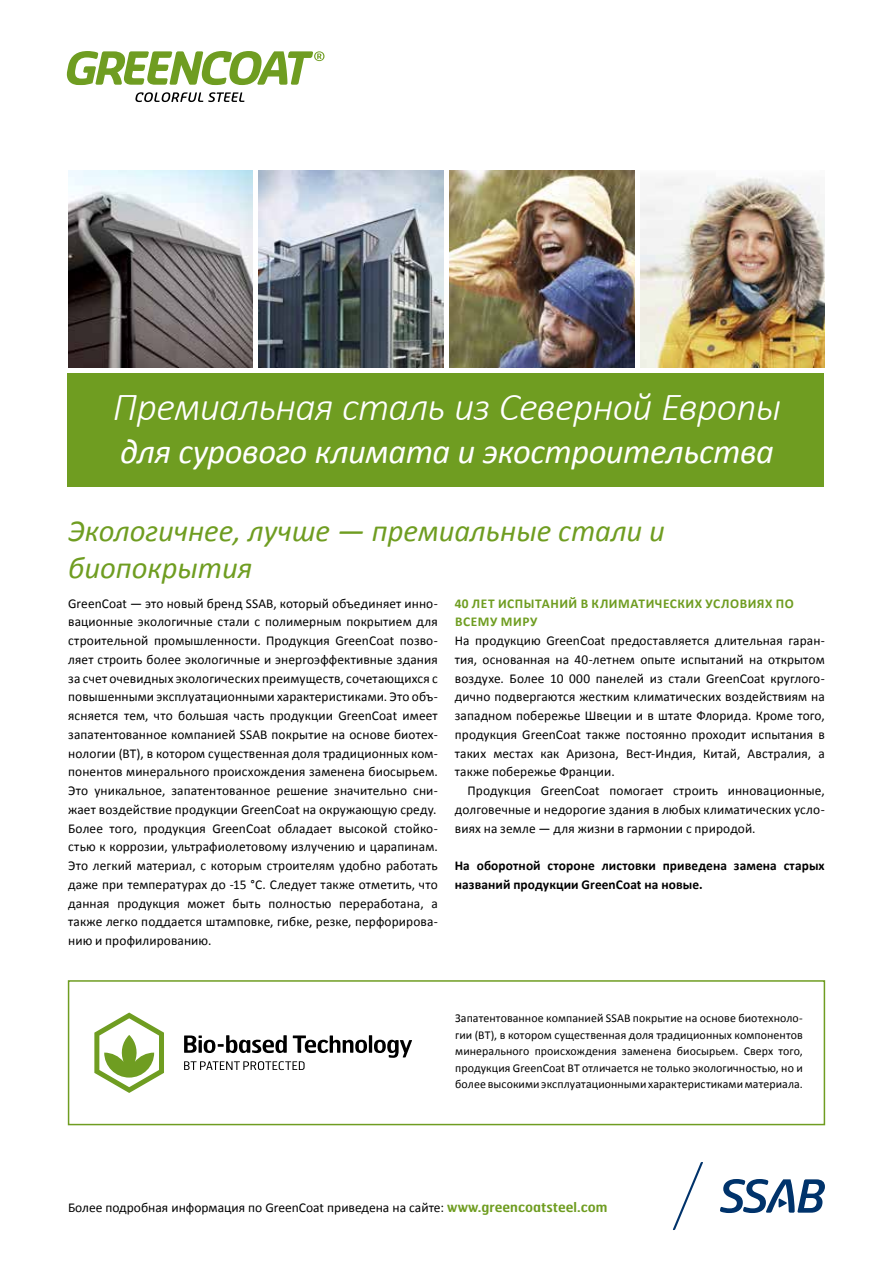
<style>
.page{position:relative;width:893px;height:1263px;background:#fff}
.page>*{position:absolute;margin:0;border:0;box-sizing:border-box;transform-origin:0 0}
.t1{font:italic 300 39.9px "Calibri";letter-spacing:-.02em;color:#fff}
.t2{font:italic 34.5px "Calibri";letter-spacing:-.01em;color:#fff}
.t3{font:italic 30.6px/36.8px "Calibri";color:#6f9d21}
.t4{font:13.5px/18.8px "Calibri";letter-spacing:.005em;color:#000;text-align:justify}
.t5{font:700 13.5px/18.8px "Calibri";letter-spacing:.01em;color:#000}
.t6{font:700 13.5px/18.8px "Calibri";letter-spacing:.04em;color:#6f9d21}
.t7{font:12px/16.5px "Calibri";letter-spacing:.01em;color:#000;text-align:justify}
.s1{font-family:"Hermes FB";font-weight:600;color:#6f9d21}
</style>
<div class="page">
<svg style="left:720px;top:1179px;width:105px;height:34px"></svg>
<svg style="left:673px;top:1162px;width:30px;height:68px"></svg>
<svg style="left:67px;top:51px;width:257px;height:34px"></svg>
<svg style="left:135px;top:92px;width:109px;height:10px"></svg>
<svg style="left:94px;top:1012px;width:70px;height:81px"></svg>
<svg style="left:184px;top:1035px;width:103px;height:18px"></svg>
<svg style="left:293px;top:1035px;width:74px;height:18px"></svg>
<hr style="left:369px;top:1035px;width:3px;height:18px;background:#000">
<svg style="left:374px;top:1040px;width:38px;height:18px"></svg>
<svg style="left:184px;top:1061px;width:121px;height:9px"></svg>
<div style="left:68px;top:980px;width:757px;height:145px;border:2px solid #6f9d21"></div>
<div style="left:67px;top:373px;width:757px;height:113px;background:#6f9d21"></div>
<img style="left:68px;top:170px;width:184px;height:197px">
<img style="left:259px;top:170px;width:184px;height:197px">
<img style="left:450px;top:170px;width:184px;height:197px">
<img style="left:640px;top:177px;width:184px;height:190px">
<h1 class="t1" style="left:113px;top:382px;width:670px">Премиальная сталь из Северной Европы</h1>
<h2 class="t2" style="left:120px;top:428px;width:655px">для сурового климата и экостроительства</h2>
<h3 class="t3" style="left:68px;top:511px;width:598px">Экологичнее, лучше — премиальные стали и биопокрытия</h3>
<p class="t6" style="left:455px;top:594px;width:341px">40 ЛЕТ ИСПЫТАНИЙ В КЛИМАТИЧЕСКИХ УСЛОВИЯХ ПО<br>ВСЕМУ МИРУ</p>
<p class="t4" style="left:455px;top:631px;width:371px">На продукцию GreenCoat предоставляется длительная гаран&shy;тия, основанная на 40-летнем опыте испытаний на открытом воздухе. Более 10 000 панелей из стали GreenCoat круглого&shy;дично подвергаются жестким климатических воздействиям на западном побережье Швеции и в штате Флорида. Кроме того, продукция GreenCoat также постоянно проходит испытания в таких местах как Аризона, Вест-Индия, Китай, Австралия, а также побережье Франции.</p>
<p class="t4" style="left:455px;top:781px;width:371px;text-indent:13px">Продукция GreenCoat помогает строить инновационные, долговечные и недорогие здания в любых климатических усло&shy;виях на земле — для жизни в гармонии с природой.</p>
<p class="t5" style="left:455px;top:856px;width:371px">На оборотной стороне листовки приведена замена старых названий продукции GreenCoat на новые.</p>
<p class="t4" style="left:68px;top:594px;width:371px">GreenCoat — это новый бренд SSAB, который объединяет инно&shy;вационные экологичные стали с полимерным покрытием для строительной промышленности. Продукция GreenCoat позво&shy;ляет строить более экологичные и энергоэффективные здания за счет очевидных экологических преимуществ, сочетающихся с повышенными эксплуатационными характеристиками. Это объ&shy;ясняется тем, что большая часть продукции GreenCoat имеет запатентованное компанией SSAB покрытие на основе биотех&shy;нологии (BT), в котором существенная доля традиционных ком&shy;понентов минерального происхождения заменена биосырьем.<br>Это уникальное, запатентованное решение значительно сни&shy;жает воздействие продукции GreenCoat на окружающую среду.<br>Более того, продукция GreenCoat обладает высокой стойко&shy;стью к коррозии, ультрафиолетовому излучению и царапинам.<br>Это легкий материал, с которым строителям удобно работать даже при температурах до -15 °C. Следует также отметить, что данная продукция может быть полностью переработана, а также легко поддается штамповке, гибке, резке, перфорирова&shy;нию и профилированию.</p>
<p class="t7" style="left:455px;top:1010px;width:349px">Запатентованное компанией SSAB покрытие на основе биотехноло&shy;гии (BT), в котором существенная доля традиционных компонентов минерального происхождения заменена биосырьем. Сверх того, продукция GreenCoat BT отличается не только экологичностью, но и более высокими эксплуатационными характеристиками материала.</p>
<p class="t4" style="left:68px;top:1198px;width:541px">Более подробная информация по GreenCoat приведена на сайте: <span class="s1">www.greencoatsteel.com</span></p>
</div>
